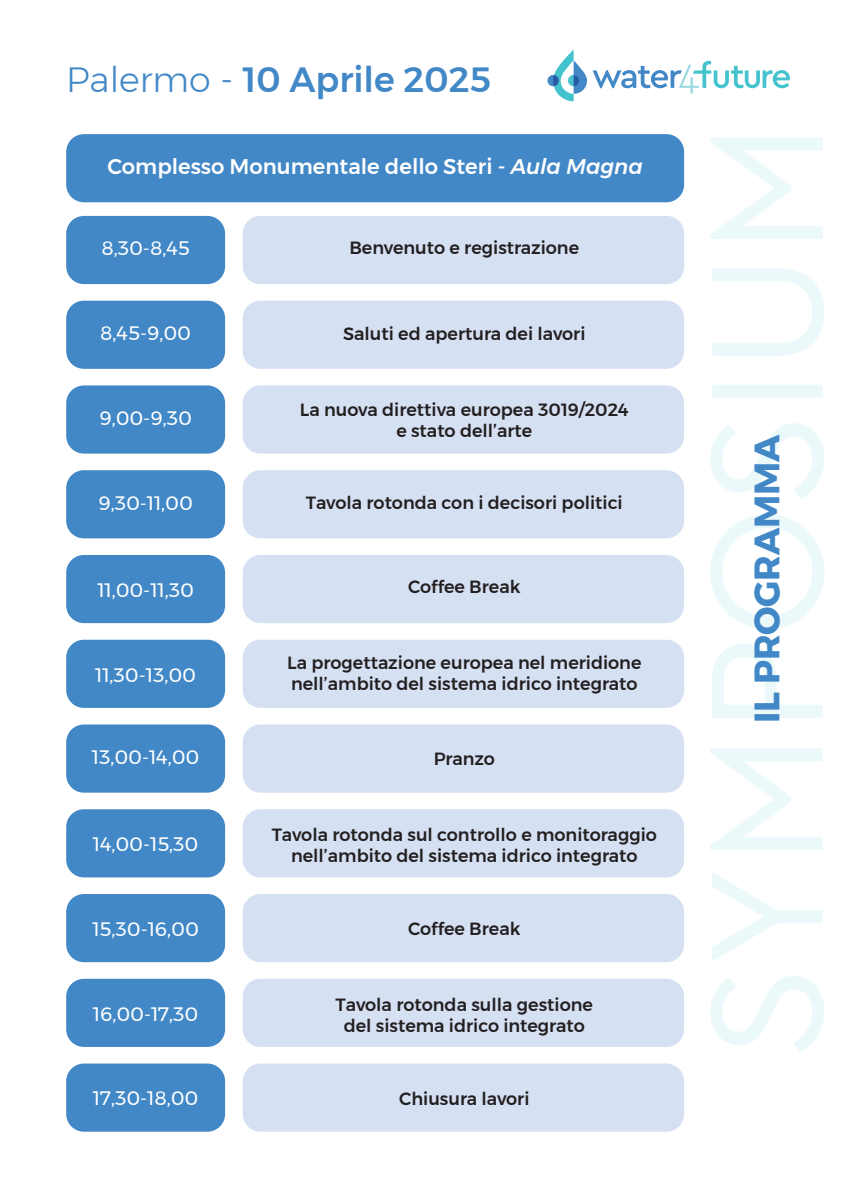
<style>
.page{position:relative;width:851px;height:1191px;background:#fff}
.page>*{position:absolute;margin:0;border:0;box-sizing:border-box;transform-origin:0 0}
.t1{font:700 35.2px "Montserrat";color:#4288c7}
.t2{font:500 35px "Montserrat";color:#4288c7}
.t3{font:500 21.2px "Montserrat";color:#fff}
.t4{font:19.4px "Montserrat";color:#fff}
.t5{font:500 17.6px/21.2px "Montserrat";color:#231f20}
.s1{font-weight:300}
.s2{font-style:italic}
</style>
<div class="page">
<div style="left:66px;top:134px;width:618px;height:68px;background:#4288c7;border-radius:18px"></div>
<div style="left:66px;top:216px;width:159px;height:68px;background:#4288c7;border-radius:18px"></div>
<div style="left:66px;top:385px;width:159px;height:68px;background:#4288c7;border-radius:18px"></div>
<div style="left:66px;top:555px;width:159px;height:68px;background:#4288c7;border-radius:18px"></div>
<div style="left:66px;top:809px;width:159px;height:68px;background:#4288c7;border-radius:18px"></div>
<div style="left:66px;top:978px;width:159px;height:69px;background:#4288c7;border-radius:18px"></div>
<div style="left:66px;top:301px;width:159px;height:68px;background:#4288c7;border-radius:18px"></div>
<div style="left:66px;top:470px;width:159px;height:68px;background:#4288c7;border-radius:18px"></div>
<div style="left:66px;top:724px;width:159px;height:68px;background:#4288c7;border-radius:18px"></div>
<div style="left:66px;top:639px;width:159px;height:69px;background:#4288c7;border-radius:18px"></div>
<div style="left:66px;top:894px;width:159px;height:68px;background:#4288c7;border-radius:18px"></div>
<div style="left:66px;top:1063px;width:159px;height:68px;background:#4288c7;border-radius:18px"></div>
<div style="left:243px;top:216px;width:441px;height:68px;background:#d5e0f2;border-radius:18px"></div>
<div style="left:243px;top:385px;width:441px;height:68px;background:#d5e0f2;border-radius:18px"></div>
<div style="left:243px;top:555px;width:441px;height:68px;background:#d5e0f2;border-radius:18px"></div>
<div style="left:243px;top:809px;width:441px;height:68px;background:#d5e0f2;border-radius:18px"></div>
<div style="left:243px;top:978px;width:441px;height:69px;background:#d5e0f2;border-radius:18px"></div>
<div style="left:243px;top:301px;width:441px;height:68px;background:#d5e0f2;border-radius:18px"></div>
<div style="left:243px;top:470px;width:441px;height:68px;background:#d5e0f2;border-radius:18px"></div>
<div style="left:243px;top:724px;width:441px;height:68px;background:#d5e0f2;border-radius:18px"></div>
<div style="left:243px;top:639px;width:441px;height:69px;background:#d5e0f2;border-radius:18px"></div>
<div style="left:243px;top:894px;width:441px;height:68px;background:#d5e0f2;border-radius:18px"></div>
<div style="left:243px;top:1063px;width:441px;height:68px;background:#d5e0f2;border-radius:18px"></div>
<svg style="left:710px;top:138px;width:114px;height:914px"></svg>
<div style="left:547px;top:75px;width:11px;height:11px;background:#4288c7;border-radius:50%"></div>
<svg style="left:553px;top:49px;width:236px;height:52px"></svg>
<p class="t2" style="left:66px;top:52px;width:426px"><span class="s1">Palermo -</span> 10 Aprile 2025</p>
<p class="t3" style="left:107px;top:149px;width:536px">Complesso Monumentale dello Steri - <span class="s2">Aula Magna</span></p>
<p class="t4" style="left:101px;top:233px;width:90px">8,30-8,45</p>
<p class="t4" style="left:100px;top:318px;width:92px">8,45-9,00</p>
<p class="t4" style="left:99px;top:403px;width:94px">9,00-9,30</p>
<p class="t4" style="left:98px;top:488px;width:96px">9,30-11,00</p>
<p class="t4" style="left:97px;top:575px;width:98px">11,00-11,30</p>
<p class="t4" style="left:95px;top:660px;width:102px">11,30-13,00</p>
<p class="t4" style="left:92px;top:742px;width:109px">13,00-14,00</p>
<p class="t4" style="left:93px;top:829px;width:107px">14,00-15,30</p>
<p class="t4" style="left:92px;top:914px;width:108px">15,30-16,00</p>
<p class="t4" style="left:93px;top:999px;width:107px">16,00-17,30</p>
<p class="t4" style="left:93px;top:1083px;width:107px">17,30-18,00</p>
<p class="t5" style="left:349px;top:237px;width:231px">Benvenuto e registrazione</p>
<p class="t5" style="left:343px;top:323px;width:244px">Saluti ed apertura dei lavori</p>
<p class="t5" style="left:300px;top:399px;width:330px">La nuova direttiva europea 3019/2024</p>
<p class="t5" style="left:396px;top:420px;width:137px">e stato dell’arte</p>
<p class="t5" style="left:306px;top:491px;width:318px">Tavola rotonda con i decisori politici</p>
<p class="t5" style="left:408px;top:575px;width:114px">Coffee Break</p>
<p class="t5" style="left:287px;top:651px;width:356px">La progettazione europea nel meridione nell’ambito del sistema idrico integrato</p>
<p class="t5" style="left:433px;top:747px;width:63px">Pranzo</p>
<p class="t5" style="left:272px;top:824px;width:386px;text-align:center">Tavola rotonda sul controllo e monitoraggio nell’ambito del sistema idrico integrato</p>
<p class="t5" style="left:408px;top:918px;width:114px">Coffee Break</p>
<p class="t5" style="left:335px;top:994px;width:259px">Tavola rotonda sulla gestione</p>
<p class="t5" style="left:344px;top:1015px;width:242px">del sistema idrico integrato</p>
<p class="t5" style="left:399px;top:1088px;width:132px">Chiusura lavori</p>
<p class="t1" style="left:738px;top:723px;width:291px;rotate:-90deg">IL PROGRAMMA</p>
</div>
